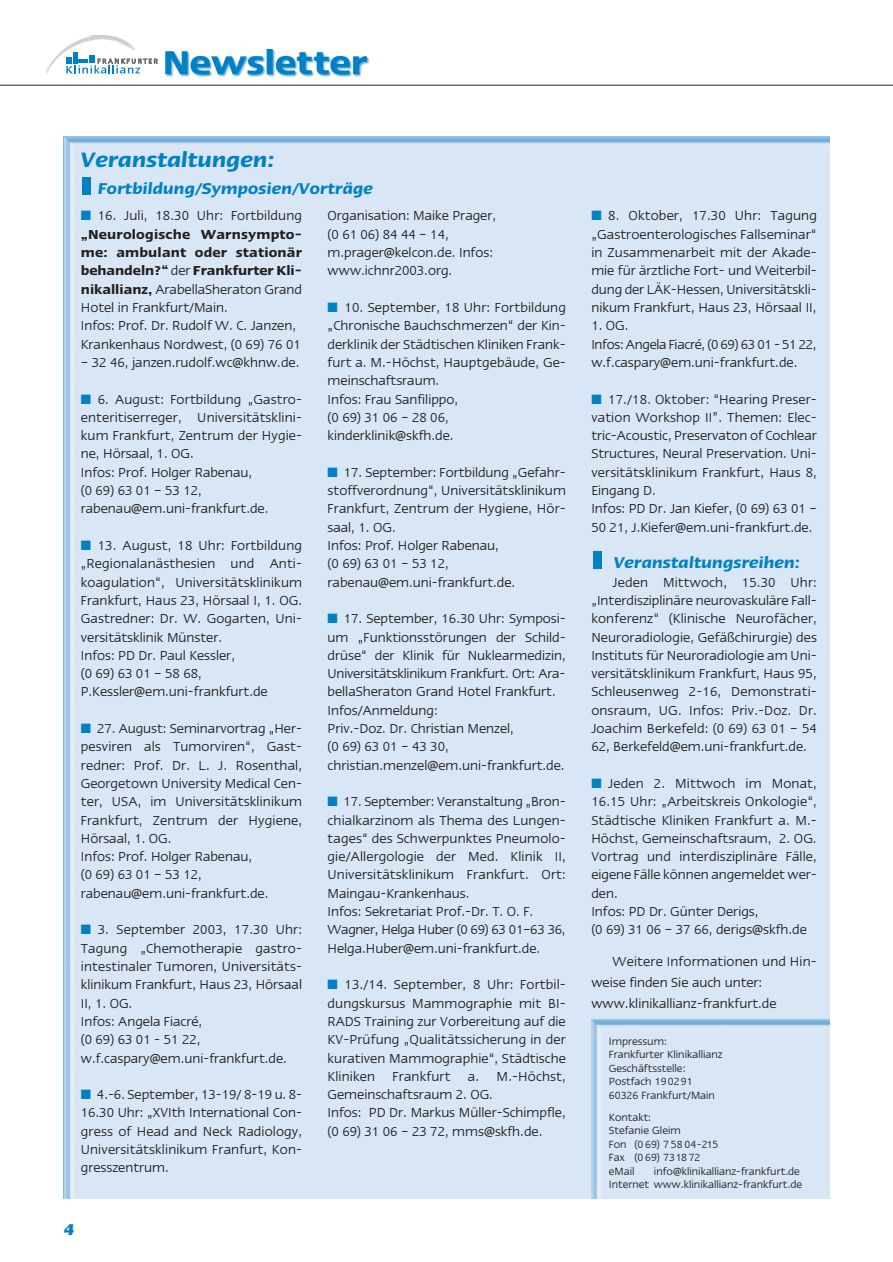
<style>
.page{position:relative;width:893px;height:1262px;background:#fff}
.page>*{position:absolute;margin:0;border:0;box-sizing:border-box;transform-origin:0 0}
.t1{font:italic 600 24px "Linotype Ergo";color:#0081c4}
.t2{font:italic 600 18px "Linotype Ergo";color:#0081c4}
.t3{font:italic 700 18px "Linotype Ergo";color:#0081c4}
.t4{font:15px/18.3px "Linotype Ergo";color:#231f20}
.t5{font:12px/13.5px "Linotype Ergo";color:#231f20}
.s1{color:#0081c4}
.s2{font-weight:600}
</style>
<div class="page">
<div style="left:64px;top:136px;width:765px;height:1062px;background:#d8e6f5"></div>
<img style="left:591px;top:1019px;width:238px;height:179px">
<hr style="left:0;top:85px;width:892px;height:1px;background:#231f20">
<svg style="left:134px;top:58px;width:23px;height:16px"></svg>
<img style="left:46px;top:35px;width:88px;height:39px">
<img style="left:165px;top:49px;width:205px;height:28px">
<div style="left:82px;top:177px;width:9px;height:17px;background:#0081c4"></div>
<div style="left:593px;top:551px;width:8px;height:17px;background:#0081c4"></div>
<h1 class="t1" style="left:81px;top:152px;width:195px">Veranstaltungen:</h1>
<p class="t2" style="left:98px;top:182px;width:277px">Fortbildung/Symposien/Vorträge</p>
<p class="t4" style="left:327px;top:208px;width:170px">Organisation: Maike Prager, (0 61 06) 84 44 – 14, m.prager@kelcon.de. Infos: www.ichnr2003.org.</p>
<p class="t4" style="left:327px;top:299px;width:240px"><span class="s1">■</span> 10. September, 18 Uhr: Fortbildung „Chronische Bauchschmerzen“ der Kin&shy;derklinik der Städtischen Kliniken Frank&shy;furt a. M.-Höchst, Hauptgebäude, Ge&shy;meinschaftsraum.<br>Infos: Frau Sanfilippo,<br>(0 69) 31 06 – 28 06, kinderklinik@skfh.de.</p>
<p class="t4" style="left:327px;top:464px;width:240px"><span class="s1">■</span> 17. September: Fortbildung „Gefahr&shy;stoffverordnung“, Universitätsklinikum<br>Frankfurt, Zentrum der Hygiene, Hör&shy;saal, 1. OG.<br>Infos: Prof. Holger Rabenau,<br>(0 69) 63 01 – 53 12, rabenau@em.uni-frankfurt.de.</p>
<p class="t4" style="left:327px;top:610px;width:240px"><span class="s1">■</span> 17. September, 16.30 Uhr: Symposi&shy;um „Funktionsstörungen der Schild&shy;drüse“ der Klinik für Nuklearmedizin, Universitätsklinikum Frankfurt. Ort: Ara&shy;bellaSheraton Grand Hotel Frankfurt.<br>Infos/Anmeldung:<br>Priv.-Doz. Dr. Christian Menzel,<br>(0 69) 63 01 – 43 30, christian.menzel@em.uni-frankfurt.de.</p>
<p class="t4" style="left:327px;top:793px;width:240px"><span class="s1">■</span> 17. September: Veranstaltung „Bron&shy;chialkarzinom als Thema des Lungen&shy;tages“ des Schwerpunktes Pneumolo&shy;gie/Allergologie der Med. Klinik II, Universitätsklinikum Frankfurt. Ort:<br>Maingau-Krankenhaus.<br>Infos: Sekretariat Prof.-Dr. T. O. F.<br>Wagner, Helga Huber (0 69) 63 01–63 36, Helga.Huber@em.uni-frankfurt.de.</p>
<p class="t4" style="left:327px;top:976px;width:240px"><span class="s1">■</span> 13./14. September, 8 Uhr: Fortbil&shy;dungskursus Mammographie mit BI-RADS Training zur Vorbereitung auf die KV-Prüfung „Qualitätssicherung in der kurativen Mammographie“, Städtische Kliniken Frankfurt a. M.-Höchst, Gemeinschaftsraum 2. OG.<br>Infos: PD Dr. Markus Müller-Schimpfle, (0 69) 31 06 – 23 72, mms@skfh.de.</p>
<p class="t4" style="left:81px;top:208px;width:223px"><span class="s1">■</span> 16. Juli, 18.30 Uhr: Fortbildung <span class="s2">„Neurologische Warnsympto&shy;me: ambulant oder stationär behandeln?“</span> der <span class="s2">Frankfurter Kli&shy;nikallianz,</span> ArabellaSheraton Grand<br>Hotel in Frankfurt/Main.<br>Infos: Prof. Dr. Rudolf W. C. Janzen,<br>Krankenhaus Nordwest, (0 69) 76 01</p>
<p class="t4" style="left:81px;top:354px;width:220px">– 32 46, janzen.rudolf.wc@khnw.de.</p>
<p class="t4" style="left:81px;top:391px;width:223px"><span class="s1">■</span> 6. August: Fortbildung „Gastro&shy;enteritiserreger, Universitätsklini&shy;kum Frankfurt, Zentrum der Hygie&shy;ne, Hörsaal, 1. OG.<br>Infos: Prof. Holger Rabenau,<br>(0 69) 63 01 – 53 12, rabenau@em.uni-frankfurt.de.</p>
<p class="t4" style="left:81px;top:537px;width:223px"><span class="s1">■</span> 13. August, 18 Uhr: Fortbildung „Regionalanästhesien und Anti&shy;koagulation“, Universitätsklinikum<br>Frankfurt, Haus 23, Hörsaal I, 1. OG.<br>Gastredner: Dr. W. Gogarten, Uni&shy;versitätsklinik Münster.<br>Infos: PD Dr. Paul Kessler,<br>(0 69) 63 01 – 58 68,<br>P.Kessler@em.uni-frankfurt.de</p>
<p class="t4" style="left:81px;top:720px;width:223px"><span class="s1">■</span> 27. August: Seminarvortrag „Her&shy;pesviren als Tumorviren“, Gast&shy;redner: Prof. Dr. L. J. Rosenthal,<br>Georgetown University Medical Cen&shy;ter, USA, im Universitätsklinikum<br>Frankfurt, Zentrum der Hygiene,<br>Hörsaal, 1. OG.<br>Infos: Prof. Holger Rabenau,<br>(0 69) 63 01 – 53 12, rabenau@em.uni-frankfurt.de.</p>
<p class="t4" style="left:81px;top:921px;width:223px"><span class="s1">■</span> 3. September 2003, 17.30 Uhr:<br>Tagung „Chemotherapie gastro&shy;intestinaler Tumoren, Universitäts&shy;klinikum Frankfurt, Haus 23, Hörsaal<br>II, 1. OG.<br>Infos: Angela Fiacré,<br>(0 69) 63 01 - 51 22, w.f.caspary@em.uni-frankfurt.de.</p>
<p class="t4" style="left:81px;top:1086px;width:223px;text-align:justify"><span class="s1">■</span> 4.-6. September, 13-19/ 8-19 u. 8- 16.30 Uhr: „XVIth International Con&shy;gress of Head and Neck Radiology, Universitätsklinikum Franfurt, Kon&shy;gresszentrum.</p>
<p class="t3" style="left:64px;top:1223px;width:12px">4</p>
<p class="t4" style="left:591px;top:208px;width:227px;text-align:justify"><span class="s1">■</span> 8. Oktober, 17.30 Uhr: Tagung „Gastroenterologisches Fallseminar“ in Zusammenarbeit mit der Akade&shy;mie für ärztliche Fort- und Weiterbil&shy;dung der LÄK-Hessen, Universitätskli&shy;nikum Frankfurt, Haus 23, Hörsaal II,</p>
<p class="t4" style="left:591px;top:317px;width:227px">1. OG.<br>Infos: Angela Fiacré, (0 69) 63 01 - 51 22, w.f.caspary@em.uni-frankfurt.de.</p>
<p class="t4" style="left:591px;top:391px;width:227px"><span class="s1">■</span> 17./18. Oktober: “Hearing Preser&shy;vation Workshop II”. Themen: Elec&shy;tric-Acoustic, Preservaton of Cochlear Structures, Neural Preservation. Uni&shy;versitätsklinikum Frankfurt, Haus 8, Eingang D.<br>Infos: PD Dr. Jan Kiefer, (0 69) 63 01 – 50 21, J.Kiefer@em.uni-frankfurt.de.</p>
<p class="t2" style="left:613px;top:556px;width:188px">Veranstaltungsreihen:</p>
<p class="t4" style="left:591px;top:574px;width:227px;text-align:justify;text-indent:21px">Jeden Mittwoch, 15.30 Uhr: „Interdisziplinäre neurovaskuläre Fall&shy;konferenz“ (Klinische Neurofächer, Neuroradiologie, Gefäßchirurgie) des Instituts für Neuroradiologie am Uni&shy;versitätsklinikum Frankfurt, Haus 95, Schleusenweg 2-16, Demonstrati&shy;onsraum, UG. Infos: Priv.-Doz. Dr.<br>Joachim Berkefeld: (0 69) 63 01 – 54<br>62, Berkefeld@em.uni-frankfurt.de.</p>
<p class="t4" style="left:591px;top:775px;width:227px"><span class="s1">■</span> Jeden 2. Mittwoch im Monat,<br>16.15 Uhr: „Arbeitskreis Onkologie“,<br>Städtische Kliniken Frankfurt a. M.-<br>Höchst, Gemeinschaftsraum, 2. OG.<br>Vortrag und interdisziplinäre Fälle, eigene Fälle können angemeldet wer&shy;den.<br>Infos: PD Dr. Günter Derigs,<br>(0 69) 31 06 – 37 66, derigs@skfh.de</p>
<p class="t4" style="left:591px;top:952px;width:227px;line-height:21px;text-indent:21px">Weitere Informationen und Hin&shy;weise finden Sie auch unter: www.klinikallianz-frankfurt.de</p>
<p class="t5" style="left:609px;top:1035px;width:115px">Impressum:<br>Frankfurter Klinikallianz<br>Geschäftsstelle:<br>Postfach 190291<br>60326 Frankfurt/Main</p>
<p class="t5" style="left:609px;top:1111px;width:111px">Kontakt:<br>Stefanie Gleim<br>Fon (0 69) 7 58 04-215<br>Fax (0 69) 7318 72 eMail</p>
<p class="t5" style="left:609px;top:1165px;width:195px;text-align:right">info@klinikallianz-frankfurt.de<br>Internet www.klinikallianz-frankfurt.de</p>
</div>
